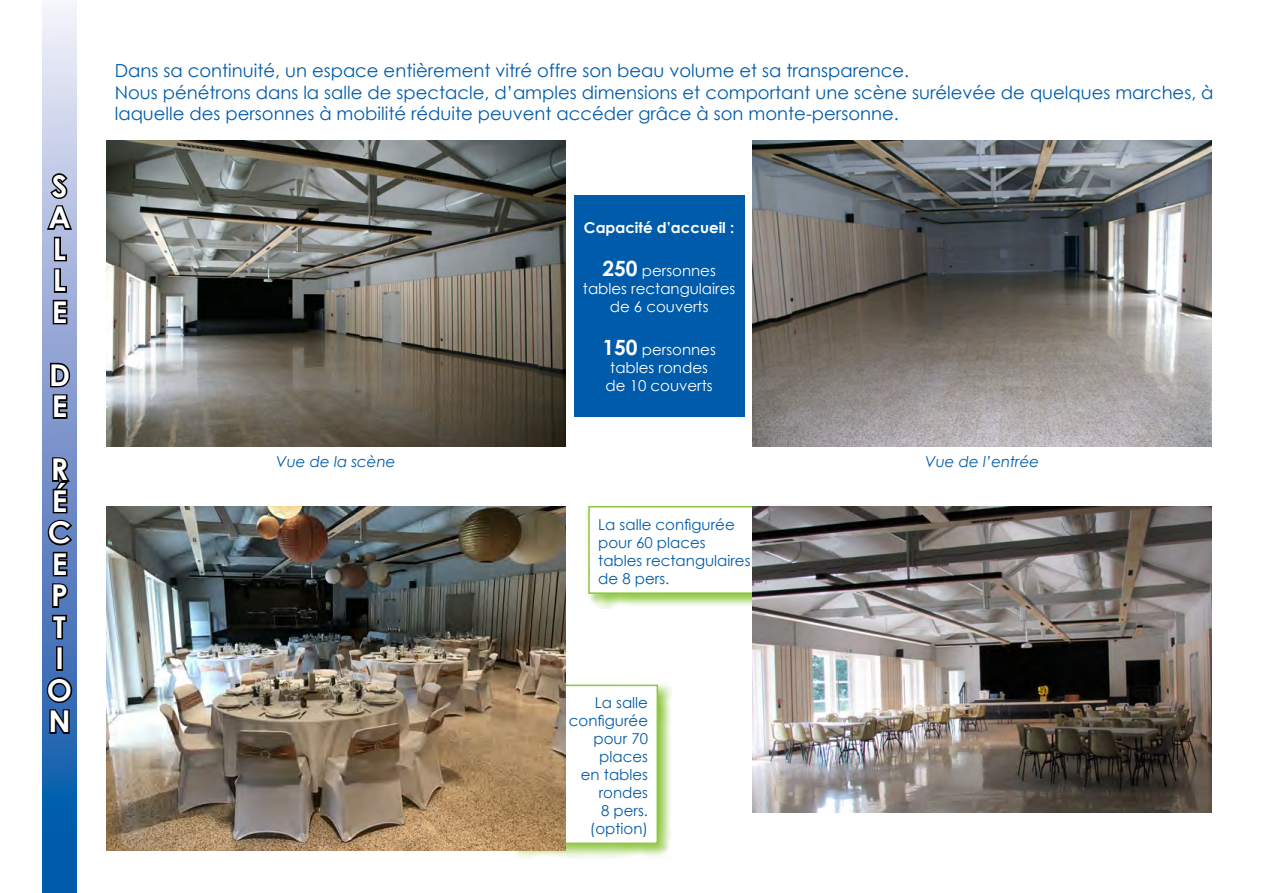
<style>
.page{position:relative;width:1263px;height:893px;background:#fff}
.page>*{position:absolute;margin:0;border:0;box-sizing:border-box;transform-origin:0 0}
.t1{font:700 30px/31.5px "Century Gothic";color:#fff}
.t2{font:18px/21.6px "Century Gothic";color:#005baa}
.t3{font:15px/18px "Century Gothic";color:#005baa}
.t4{font:15px/18px "Century Gothic";color:#fff;text-align:center}
.t5{font:italic 15px "Century Gothic";color:#005baa}
.t6{font:700 15px "Century Gothic";color:#fff}
.s1{font-weight:700;font-size:21px}
</style>
<div class="page">
<svg style="left:43px;top:5px;width:34px;height:888px;background:#759bcd"></svg>
<div style="left:586px;top:503px;width:221px;height:105px;background:#8dc63f;opacity:.98"></div>
<div style="left:589px;top:507px;width:203px;height:86px;background:#fff"></div>
<div style="left:588px;top:506px;width:204px;height:88px;border:2px solid #8dc63f"></div>
<div style="left:509px;top:682px;width:163px;height:176px;background:#8dc63f;opacity:.98"></div>
<div style="left:513px;top:685px;width:144px;height:158px;background:#fff"></div>
<div style="left:512px;top:685px;width:146px;height:159px;border:2px solid #8dc63f"></div>
<img style="left:753px;top:140px;width:459px;height:306px">
<img style="left:106px;top:140px;width:460px;height:306px">
<img style="left:753px;top:506px;width:459px;height:306px">
<img style="left:106px;top:506px;width:460px;height:344px">
<div style="left:574px;top:196px;width:170px;height:221px;background:#005baa"></div>
<svg style="left:45px;top:171px;width:29px;height:155px;background:#7d86a1"></svg>
<svg style="left:49px;top:361px;width:23px;height:59px"></svg>
<svg style="left:46px;top:455px;width:28px;height:186px;background:#415781"></svg>
<div style="left:56px;top:646px;width:7px;height:25px;border:3px solid #000"></div>
<svg style="left:45px;top:676px;width:29px;height:59px;background:#1e3e69"></svg>
<h1 class="t1" style="left:48px;top:169px;width:24px">S<br>A<br>L<br>L<br>E</h1>
<h1 class="t1" style="left:49px;top:358px;width:22px">D<br>E</h1>
<h1 class="t1" style="left:47px;top:452px;width:27px">R<br>É<br>C<br>E<br>P<br>T<br>I<br>O<br>N</h1>
<p class="t2" style="left:115px;top:60px;width:1100px">Dans sa continuité, un espace entièrement vitré offre son beau volume et sa transparence.<br>Nous pénétrons dans la salle de spectacle, d’amples dimensions et comportant une scène surélevée de quelques marches, à laquelle des personnes à mobilité réduite peuvent accéder grâce à son monte-personne.</p>
<p class="t5" style="left:276px;top:451px;width:121px">Vue de la scène</p>
<p class="t6" style="left:584px;top:216px;width:152px">CAPACITÉ D’ACCUEIL :</p>
<p class="t4" style="left:583px;top:261px;width:154px"><span class="s1">250</span> personnes tables rectangulaires de 6 couverts</p>
<p class="t4" style="left:602px;top:340px;width:115px"><span class="s1">150</span> personnes tables rondes de 10 couverts</p>
<p class="t3" style="left:598px;top:515px;width:154px">La salle configurée pour 60 places tables rectangulaires de 8 pers.</p>
<p class="t3" style="left:569px;top:693px;width:81px;text-align:right">La salle configurée pour 70 places<br>en tables rondes<br>8 pers. (option)</p>
<p class="t5" style="left:925px;top:451px;width:115px">Vue de l’entrée</p>
</div>
